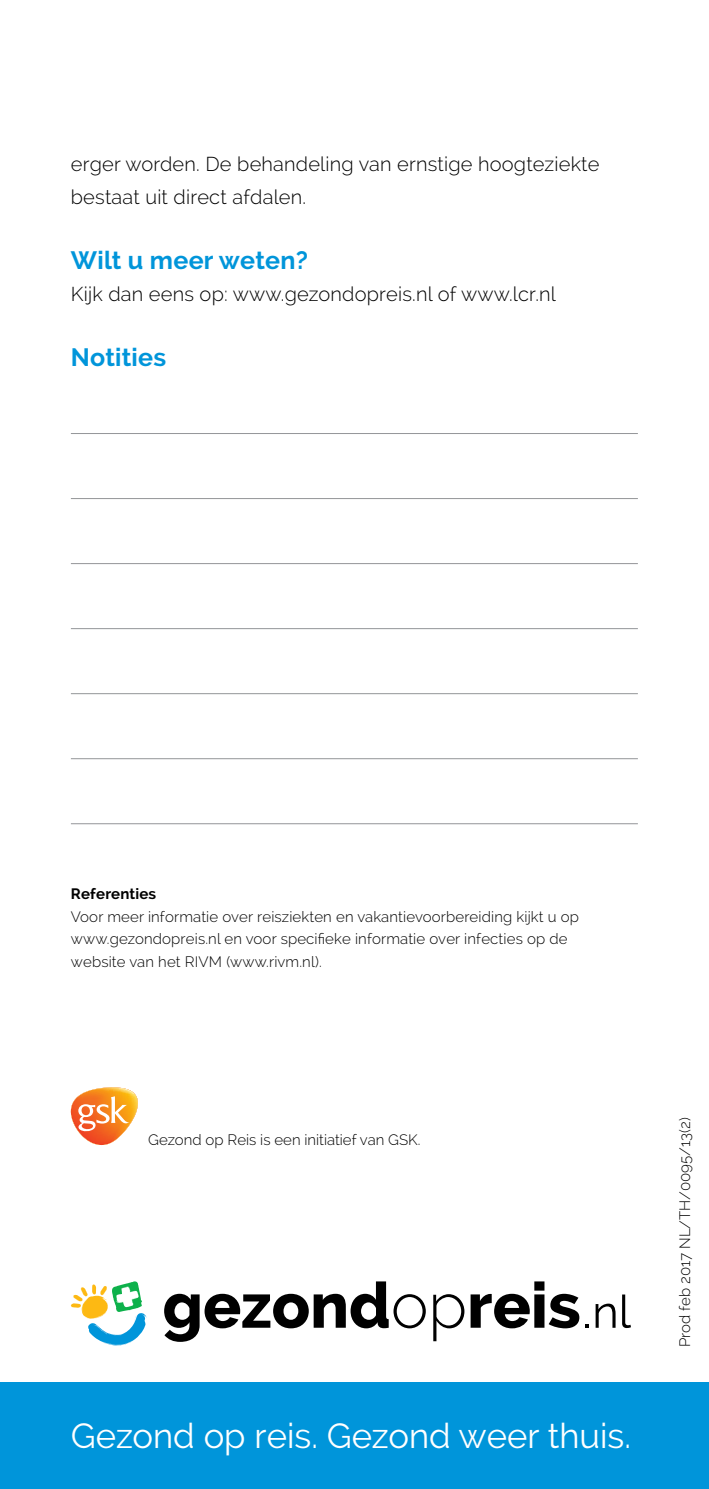
<style>
.page{position:relative;width:709px;height:1489px;background:#fff}
.page>*{position:absolute;margin:0;border:0;box-sizing:border-box;transform-origin:0 0}
.t1{font:34.75px "Raleway";color:#fff}
.t2{font:700 25px "Raleway";letter-spacing:.01em;color:#0095da}
.t3{font:300 20px/32.5px "Raleway";letter-spacing:.01em;color:#000}
.t4{font:300 15px/22.5px "Raleway";letter-spacing:.01em;color:#000}
.t5{font:700 15px "Raleway";letter-spacing:.01em;color:#000}
</style>
<div class="page">
<div style="left:0;top:1382px;width:709px;height:106px;background:#0095da"></div>
<svg style="left:164px;top:1281px;width:262px;height:60px"></svg>
<svg style="left:433px;top:1294px;width:31px;height:47px"></svg>
<svg style="left:470px;top:1281px;width:109px;height:47px"></svg>
<svg style="left:595px;top:1303px;width:20px;height:24px"></svg>
<svg style="left:622px;top:1294px;width:9px;height:33px"></svg>
<svg style="left:71px;top:1281px;width:75px;height:64px"></svg>
<svg style="left:71px;top:1087px;width:67px;height:57px"></svg>
<hr style="left:71px;top:433px;width:567px;height:1px;background:#939598">
<hr style="left:71px;top:498px;width:567px;height:1px;background:#939598">
<hr style="left:71px;top:563px;width:567px;height:1px;background:#939598">
<hr style="left:71px;top:628px;width:567px;height:1px;background:#939598">
<hr style="left:71px;top:693px;width:567px;height:1px;background:#939598">
<hr style="left:71px;top:758px;width:567px;height:1px;background:#939598">
<hr style="left:71px;top:823px;width:567px;height:1px;background:#939598">
<p class="t3" style="left:71px;top:148px;width:530px">erger worden. De behandeling van ernstige hoogteziekte bestaat uit direct afdalen.</p>
<p class="t2" style="left:71px;top:246px;width:238px">Wilt u meer weten?</p>
<p class="t3" style="left:71px;top:278px;width:486px">Kijk dan eens op: www.gezondopreis.nl of www.lcr.nl</p>
<p class="t2" style="left:71px;top:343px;width:97px">Notities</p>
<p class="t5" style="left:71px;top:885px;width:87px">Referenties</p>
<p class="t4" style="left:71px;top:905px;width:509px">Voor meer informatie over reisziekten en vakantievoorbereiding kijkt u op www.gezondopreis.nl en voor specifieke informatie over infecties op de website van het RIVM (www.rivm.nl).</p>
<p class="t4" style="left:148px;top:1128px;width:274px">Gezond op Reis is een initiatief van GSK.</p>
<p class="t1" style="left:71px;top:1414px;width:561px">Gezond op reis. Gezond weer thuis.</p>
<p class="t4" style="left:673px;top:1346px;width:231px;rotate:-90deg">Prod feb 2017 NL/TH/0095/13(2)</p>
</div>
